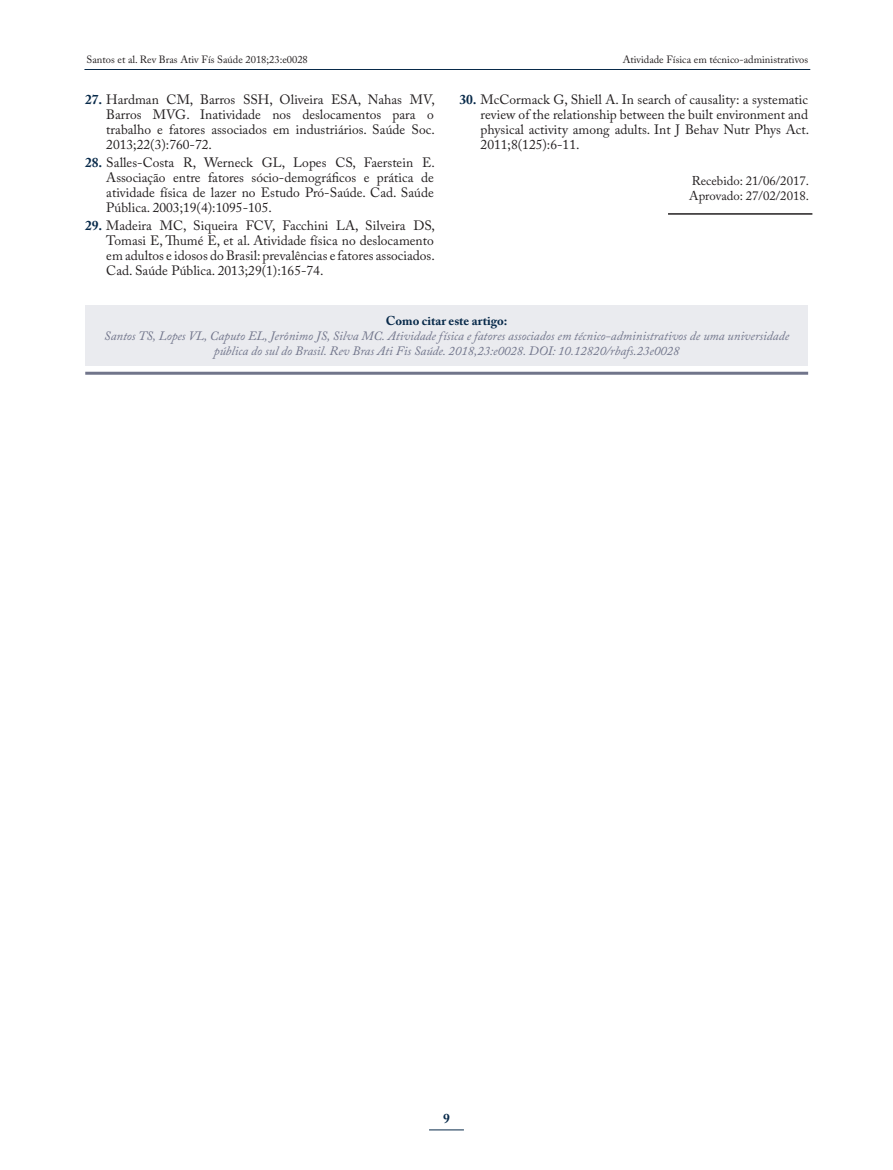
<style>
.page{position:relative;width:893px;height:1170px;background:#fff}
.page>*{position:absolute;margin:0;border:0;box-sizing:border-box;transform-origin:0 0}
.t1{font:13.5px/15px "Adobe Caslon Pro";color:#231f20;text-align:justify}
.t2{font:700 13.5px "Adobe Caslon Pro";color:#082a4a}
.t3{font:italic 12.75px/15px "Adobe Caslon Pro";color:#71758b;text-align:center}
.t4{font:12.75px/15px "Adobe Caslon Pro";color:#231f20}
.t5{font:700 12.75px "Adobe Caslon Pro";color:#082a4a}
.t6{font:10.5px "Adobe Caslon Pro";color:#231f20}
.s1{font-weight:700;color:#082a4a}
</style>
<div class="page">
<hr style="left:429px;top:1129px;width:35px;height:1px;background:#082a4a">
<hr style="left:84px;top:69px;width:726px;height:1px;background:#082a4a">
<div style="left:85px;top:304px;width:723px;height:61px;background:#eaebef"></div>
<hr style="left:85px;top:372px;width:723px;height:3px;background:#71758b">
<hr style="left:668px;top:213px;width:144px;height:2px;background:#231f20">
<p class="t6" style="left:87px;top:53px;width:223px">Santos et al. Rev Bras Ativ Fís Saúde 2018;23:e0028</p>
<p class="t6" style="left:623px;top:53px;width:187px">Atividade Física em técnico-administrativos</p>
<p class="t1" style="left:106px;top:91px;width:330px;text-indent:-21px"><span class="s1">27.</span> Hardman CM, Barros SSH, Oliveira ESA, Nahas MV, Barros MVG. Inatividade nos deslocamentos para o trabalho e fatores associados em industriários. Saúde Soc.<br>2013;22(3):760-72.</p>
<p class="t1" style="left:106px;top:154px;width:330px;text-indent:-21px"><span class="s1">28.</span> Salles-Costa R, Werneck GL, Lopes CS, Faerstein E.<br>Associação entre fatores sócio-demográficos e prática de atividade física de lazer no Estudo Pró-Saúde. Cad. Saúde Pública. 2003;19(4):1095-105.</p>
<p class="t1" style="left:106px;top:217px;width:330px;text-indent:-21px"><span class="s1">29.</span> Madeira MC, Siqueira FCV, Facchini LA, Silveira DS, Tomasi E, Thumé E, et al. Atividade física no deslocamento em adultos e idosos do Brasil: prevalências e fatores associados.<br>Cad. Saúde Pública. 2013;29(1):165-74.</p>
<p class="t1" style="left:481px;top:91px;width:330px;text-indent:-21px"><span class="s1">30.</span> McCormack G, Shiell A. In search of causality: a systematic review of the relationship between the built environment and physical activity among adults. Int J Behav Nutr Phys Act.<br>2011;8(125):6-11.</p>
<p class="t4" style="left:689px;top:173px;width:121px">Recebido: 21/06/2017.<br>Aprovado: 27/02/2018.</p>
<p class="t5" style="left:386px;top:313px;width:123px">Como citar este artigo:</p>
<p class="t3" style="left:104px;top:328px;width:687px">Santos TS, Lopes VL, Caputo EL, Jerônimo JS, Silva MC. Atividade física e fatores associados em técnico-administrativos de uma universidade pública do sul do Brasil. Rev Bras Ati Fis Saúde. 2018,23:e0028. DOI: 10.12820/rbafs.23e0028</p>
<p class="t2" style="left:443px;top:1110px;width:8px">9</p>
</div>
